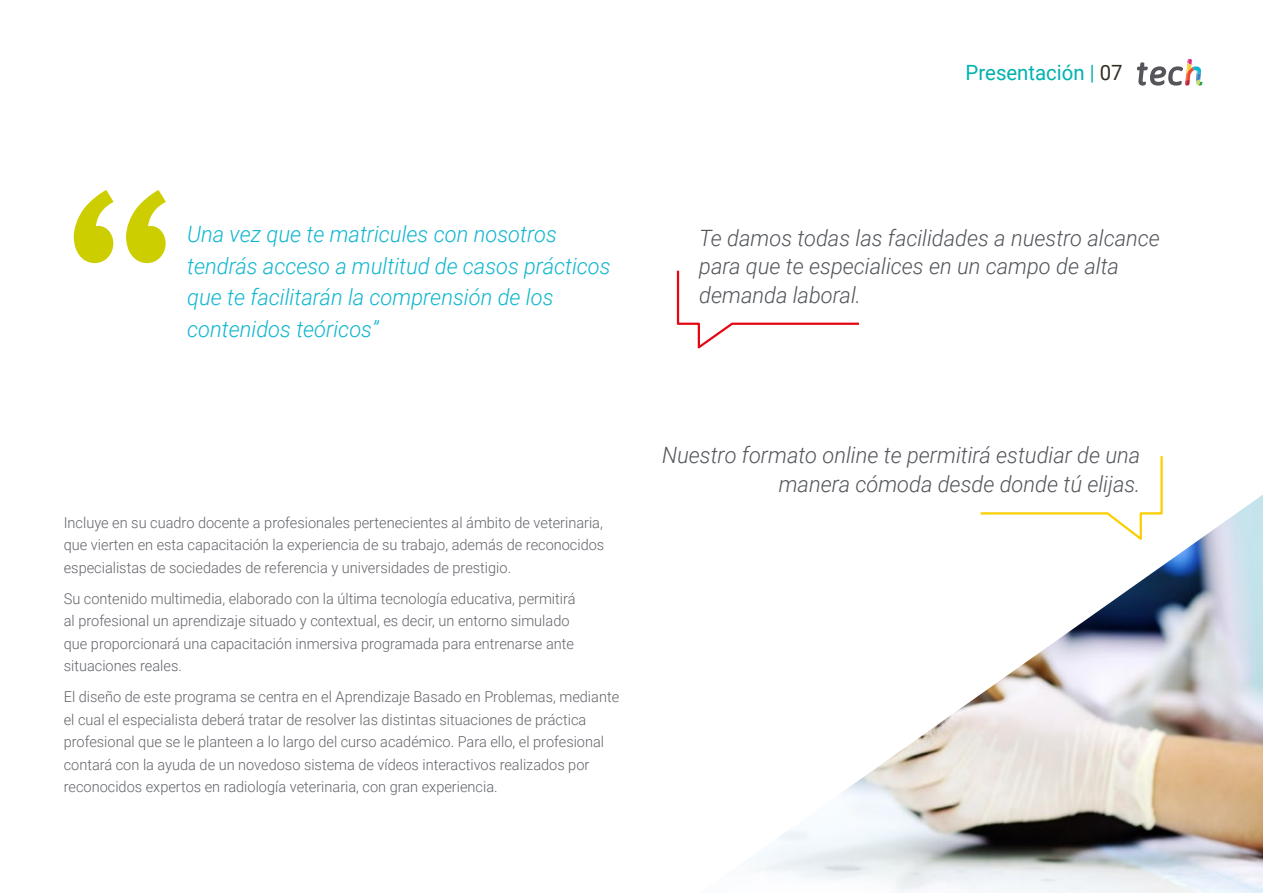
<style>
.page{position:relative;width:1263px;height:893px;background:#fff}
.page>*{position:absolute;margin:0;border:0;box-sizing:border-box;transform-origin:0 0}
.t1{font:italic 300 22.5px/28.5px "Roboto";color:#52555b;text-align:right}
.t2{font:italic 300 22.5px/31.5px "Roboto";color:#0fb6cf}
.t3{font:21px "Roboto";color:#00b2af}
.t4{font:300 15px/22.5px "Roboto";color:#61646a}
.s1{color:#312e20}
</style>
<div class="page">
<svg style="left:74px;top:190px;width:92px;height:73px"></svg>
<svg style="left:1160px;top:456px;width:3px;height:37px"></svg>
<svg style="left:676px;top:270px;width:183px;height:79px"></svg>
<svg style="left:1137px;top:59px;width:65px;height:27px"></svg>
<img style="left:746px;top:493px;width:517px;height:400px">
<h2 class="t3" style="left:966px;top:57px;width:159px">Presentación | <span class="s1">07</span></h2>
<h1 class="t2" style="left:187px;top:218px;width:425px">Una vez que te matricules con nosotros tendrás acceso a multitud de casos prácticos que te facilitarán la comprensión de los contenidos teóricos”</h1>
<p class="t4" style="left:64px;top:511px;width:542px;text-align:justify">Incluye en su cuadro docente a profesionales pertenecientes al ámbito de veterinaria, que vierten en esta capacitación la experiencia de su trabajo, además de reconocidos especialistas de sociedades de referencia y universidades de prestigio.</p>
<p class="t4" style="left:64px;top:587px;width:513px">Su contenido multimedia, elaborado con la última tecnología educativa, permitirá al profesional un aprendizaje situado y contextual, es decir, un entorno simulado que proporcionará una capacitación inmersiva programada para entrenarse ante situaciones reales.</p>
<p class="t4" style="left:64px;top:685px;width:557px">El diseño de este programa se centra en el Aprendizaje Basado en Problemas, mediante el cual el especialista deberá tratar de resolver las distintas situaciones de práctica profesional que se le planteen a lo largo del curso académico. Para ello, el profesional contará con la ayuda de un novedoso sistema de vídeos interactivos realizados por reconocidos expertos en radiología veterinaria, con gran experiencia.</p>
<h1 class="t1" style="left:699px;top:223px;width:462px;text-align:left">Te damos todas las facilidades a nuestro alcance para que te especialices en un campo de alta demanda laboral.</h1>
<h1 class="t1" style="left:662px;top:440px;width:480px">Nuestro formato online te permitirá estudiar de una manera cómoda desde donde tú elijas.</h1>
</div>
